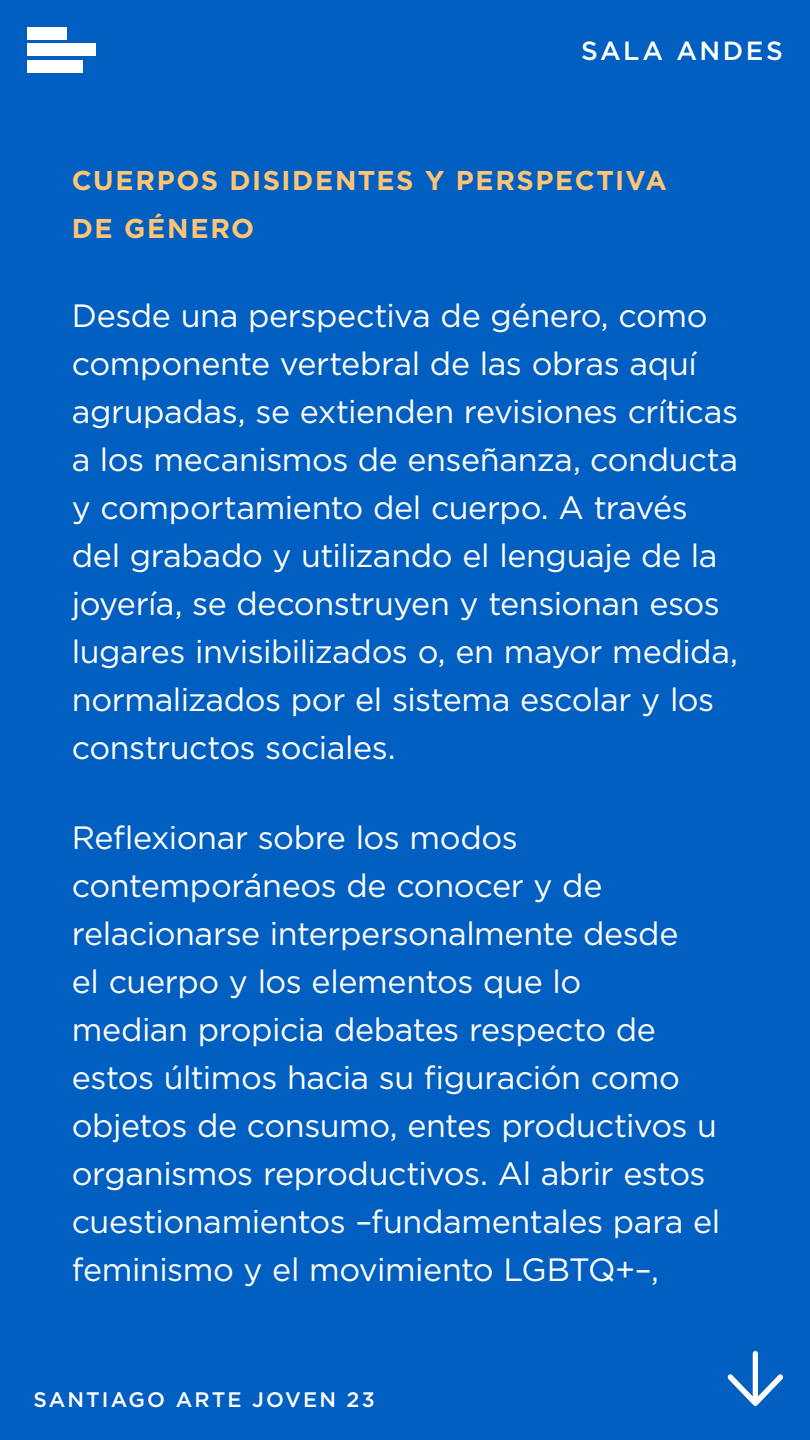
<style>
.page{position:relative;width:810px;height:1440px;background:#005fc1}
.page>*{position:absolute;margin:0;border:0;box-sizing:border-box;transform-origin:0 0}
.t1{font:32.25px/48px "Gotham";letter-spacing:-.015em;color:#fff}
.t2{font:700 27.15px/48px "Gotham";letter-spacing:.055em;color:#ffc575}
.t3{font:500 26.25px "Gotham";letter-spacing:.095em;color:#fff}
.t4{font:500 21px "Gotham";letter-spacing:.1em;color:#fff}
</style>
<div class="page">
<div style="left:27px;top:27px;width:39px;height:12px;background:#fff"></div>
<div style="left:27px;top:44px;width:68px;height:12px;background:#fff"></div>
<div style="left:27px;top:60px;width:55px;height:13px;background:#fff"></div>
<svg style="left:727px;top:1351px;width:56px;height:55px"></svg>
<p class="t3" style="left:581px;top:33px;width:203px">SALA ANDES</p>
<p class="t2" style="left:72px;top:156px;width:596px">CUERPOS DISIDENTES Y PERSPECTIVA<br>DE GÉNERO</p>
<p class="t1" style="left:72px;top:291px;width:668px">Desde una perspectiva de género, como componente vertebral de las obras aquí agrupadas, se extienden revisiones críticas a los mecanismos de enseñanza, conducta y comportamiento del cuerpo. A través del grabado y utilizando el lenguaje de la joyería, se deconstruyen y tensionan esos lugares invisibilizados o, en mayor medida, normalizados por el sistema escolar y los constructos sociales.</p>
<p class="t1" style="left:72px;top:813px;width:650px">Reflexionar sobre los modos contemporáneos de conocer y de relacionarse interpersonalmente desde<br>el cuerpo y los elementos que lo<br>median propicia debates respecto de estos últimos hacia su figuración como objetos de consumo, entes productivos u organismos reproductivos. Al abrir estos cuestionamientos –fundamentales para el feminismo y el movimiento LGBTQ+–,</p>
<p class="t4" style="left:33px;top:1386px;width:343px">SANTIAGO ARTE JOVEN 23</p>
</div>
